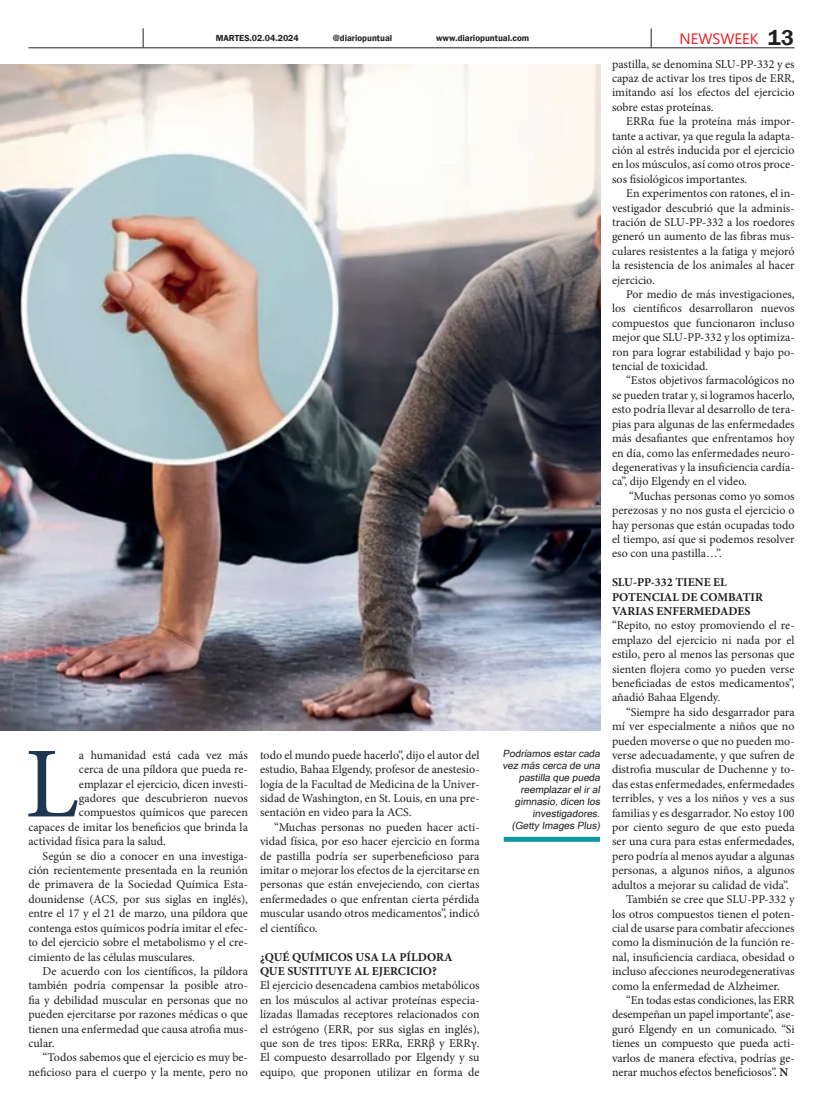
<style>
.page{position:relative;width:823px;height:1106px;background:#fff}
.page>*{position:absolute;margin:0;border:0;box-sizing:border-box;transform-origin:0 0}
.t1{font:100.6px "Minion Pro";color:#1e3751}
.t2{font:600 22px "Franklin Gothic";color:#231f20}
.t3{font:15px "Segoe UI Historic";color:#ee1d23}
.t4{font:12px/14.4px "Minion Pro";color:#231f20;text-align:justify}
.t5{font:700 12px/14.4px "Minion Pro";color:#231f20}
.t6{font:10px/12px "Microsoft Sans Serif";color:#231f20;text-align:right}
.t7{font:600 9px "Franklin Gothic";color:#231f20}
.s1{font-weight:700}
</style>
<div class="page">
<img style="left:0;top:64px;width:599px;height:667px">
<hr style="left:28px;top:47px;width:766px;height:1px;background:#231f20">
<svg style="left:650px;top:28px;width:1px;height:20px"></svg>
<svg style="left:143px;top:28px;width:1px;height:19px"></svg>
<div style="left:503px;top:836px;width:96px;height:5px;background:#0f99a1"></div>
<p class="t7" style="left:215px;top:32px;width:85px">MARTES.02.04.2024</p>
<p class="t7" style="left:332px;top:32px;width:61px">@diariopuntual</p>
<p class="t7" style="left:436px;top:32px;width:95px">www.diariopuntual.com</p>
<p class="t3" style="left:679px;top:30px;width:80px">NEWSWEEK</p>
<p class="t2" style="left:767px;top:24px;width:28px">13</p>
<p class="t1" style="left:25px;top:717px;width:56px">L</p>
<p class="t4" style="left:79px;top:748px;width:170px">a humanidad está cada vez más</p>
<p class="t4" style="left:79px;top:762px;width:170px">cerca de una píldora que pueda re-</p>
<p class="t4" style="left:79px;top:776px;width:170px">emplazar el ejercicio, dicen investi-</p>
<p class="t4" style="left:79px;top:791px;width:170px">gadores que descubrieron nuevos</p>
<p class="t4" style="left:79px;top:805px;width:170px">compuestos químicos que parecen</p>
<p class="t4" style="left:28px;top:820px;width:221px">capaces de imitar los beneficios que brinda la</p>
<p class="t4" style="left:28px;top:834px;width:139px">actividad física para la salud.</p>
<p class="t4" style="left:28px;top:848px;width:221px;text-indent:14px">Según se dio a conocer en una investiga&shy;ción recientemente presentada en la reunión de primavera de la Sociedad Química Esta&shy;dounidense (ACS, por sus siglas en inglés), entre el 17 y el 21 de marzo, una píldora que contenga estos químicos podría imitar el efec&shy;to del ejercicio sobre el metabolismo y el cre&shy;cimiento de las células musculares.</p>
<p class="t4" style="left:28px;top:964px;width:221px;text-indent:14px">De acuerdo con los científicos, la píldora también podría compensar la posible atro&shy;fia y debilidad muscular en personas que no pueden ejercitarse por razones médicas o que tienen una enfermedad que causa atrofia mus&shy;cular.</p>
<p class="t4" style="left:28px;top:1050px;width:221px;text-align:right">“Todos sabemos que el ejercicio es muy be&shy;neficioso para el cuerpo y la mente, pero no</p>
<p class="t4" style="left:260px;top:748px;width:221px">todo el mundo puede hacerlo”, dijo el autor del estudio, Bahaa Elgendy, profesor de anestesio&shy;logía de la Facultad de Medicina de la Univer&shy;sidad de Washington, en St. Louis, en una pre&shy;sentación en video para la ACS.</p>
<p class="t4" style="left:260px;top:820px;width:221px;text-indent:14px">“Muchas personas no pueden hacer acti&shy;vidad física, por eso hacer ejercicio en forma de pastilla podría ser superbeneficioso para imitar o mejorar los efectos de la ejercitarse en personas que están envejeciendo, con ciertas enfermedades o que enfrentan cierta pérdida muscular usando otros medicamentos”, indicó el científico.</p>
<p class="t5" style="left:260px;top:949px;width:194px">¿QUÉ QUÍMICOS USA LA PÍLDORA<br>QUE SUSTITUYE AL EJERCICIO?</p>
<p class="t4" style="left:260px;top:978px;width:221px">El ejercicio desencadena cambios metabólicos en los músculos al activar proteínas especia&shy;lizadas llamadas receptores relacionados con el estrógeno (ERR, por sus siglas en inglés), que son de tres tipos: ERRα, ERRβ y ERRγ.<br>El compuesto desarrollado por Elgendy y su equipo, que proponen utilizar en forma de</p>
<p class="t6" style="left:502px;top:747px;width:101px">Podríamos estar cada vez más cerca de una pastilla que pueda reemplazar el ir al gimnasio, dicen los investigadores.</p>
<p class="t6" style="left:511px;top:819px;width:91px">(Getty Images Plus)</p>
<p class="t4" style="left:611px;top:57px;width:184px">pastilla, se denomina SLU-PP-332 y es capaz de activar los tres tipos de ERR, imitando así los efectos del ejercicio sobre estas proteínas.</p>
<p class="t4" style="left:611px;top:114px;width:184px;text-indent:14px">ERRα fue la proteína más impor&shy;tante a activar, ya que regula la adapta&shy;ción al estrés inducida por el ejercicio en los músculos, así como otros proce&shy;sos fisiológicos importantes.</p>
<p class="t4" style="left:611px;top:186px;width:184px;text-indent:14px">En experimentos con ratones, el in&shy;vestigador descubrió que la adminis&shy;tración de SLU-PP-332 a los roedores generó un aumento de las fibras mus&shy;culares resistentes a la fatiga y mejoró la resistencia de los animales al hacer ejercicio.</p>
<p class="t4" style="left:611px;top:287px;width:184px;text-indent:14px">Por medio de más investigaciones, los científicos desarrollaron nuevos compuestos que funcionaron incluso mejor que SLU-PP-332 y los optimiza&shy;ron para lograr estabilidad y bajo po&shy;tencial de toxicidad.</p>
<p class="t4" style="left:611px;top:373px;width:184px;text-indent:14px">“Estos objetivos farmacológicos no se pueden tratar y, si logramos hacerlo, esto podría llevar al desarrollo de tera&shy;pias para algunas de las enfermedades más desafiantes que enfrentamos hoy en día, como las enfermedades neuro&shy;degenerativas y la insuficiencia cardía&shy;ca”, dijo Elgendy en el video.</p>
<p class="t4" style="left:611px;top:489px;width:184px;text-indent:17px">“Muchas personas como yo somos perezosas y no nos gusta el ejercicio o hay personas que están ocupadas todo el tiempo, así que si podemos resolver eso con una pastilla…”.</p>
<p class="t5" style="left:611px;top:575px;width:116px">SLU-PP-332 TIENE EL</p>
<p class="t5" style="left:611px;top:589px;width:152px">POTENCIAL DE COMBATIR</p>
<p class="t5" style="left:611px;top:604px;width:140px">VARIAS ENFERMEDADES</p>
<p class="t4" style="left:611px;top:618px;width:184px">“Repito, no estoy promoviendo el re&shy;emplazo del ejercicio ni nada por el estilo, pero al menos las personas que sienten flojera como yo pueden verse beneficiadas de estos medicamentos”, añadió Bahaa Elgendy.</p>
<p class="t4" style="left:611px;top:705px;width:184px;text-indent:14px">“Siempre ha sido desgarrador para mí ver especialmente a niños que no pueden moverse o que no pueden mo&shy;verse adecuadamente, y que sufren de distrofia muscular de Duchenne y to&shy;das estas enfermedades, enfermedades terribles, y ves a los niños y ves a sus familias y es desgarrador. No estoy 100 por ciento seguro de que esto pueda ser una cura para estas enfermedades, pero podría al menos ayudar a algunas personas, a algunos niños, a algunos adultos a mejorar su calidad de vida”.</p>
<p class="t4" style="left:611px;top:892px;width:184px;text-indent:14px">También se cree que SLU-PP-332 y los otros compuestos tienen el poten&shy;cial de usarse para combatir afecciones como la disminución de la función re&shy;nal, insuficiencia cardiaca, obesidad o incluso afecciones neurodegenerativas como la enfermedad de Alzheimer.</p>
<p class="t4" style="left:611px;top:993px;width:184px;text-indent:14px">“En todas estas condiciones, las ERR desempeñan un papel importante”, ase&shy;guró Elgendy en un comunicado. “Si tienes un compuesto que pueda acti&shy;varlos de manera efectiva, podrías ge&shy;nerar muchos efectos beneficiosos”. <span class="s1">N</span></p>
</div>
